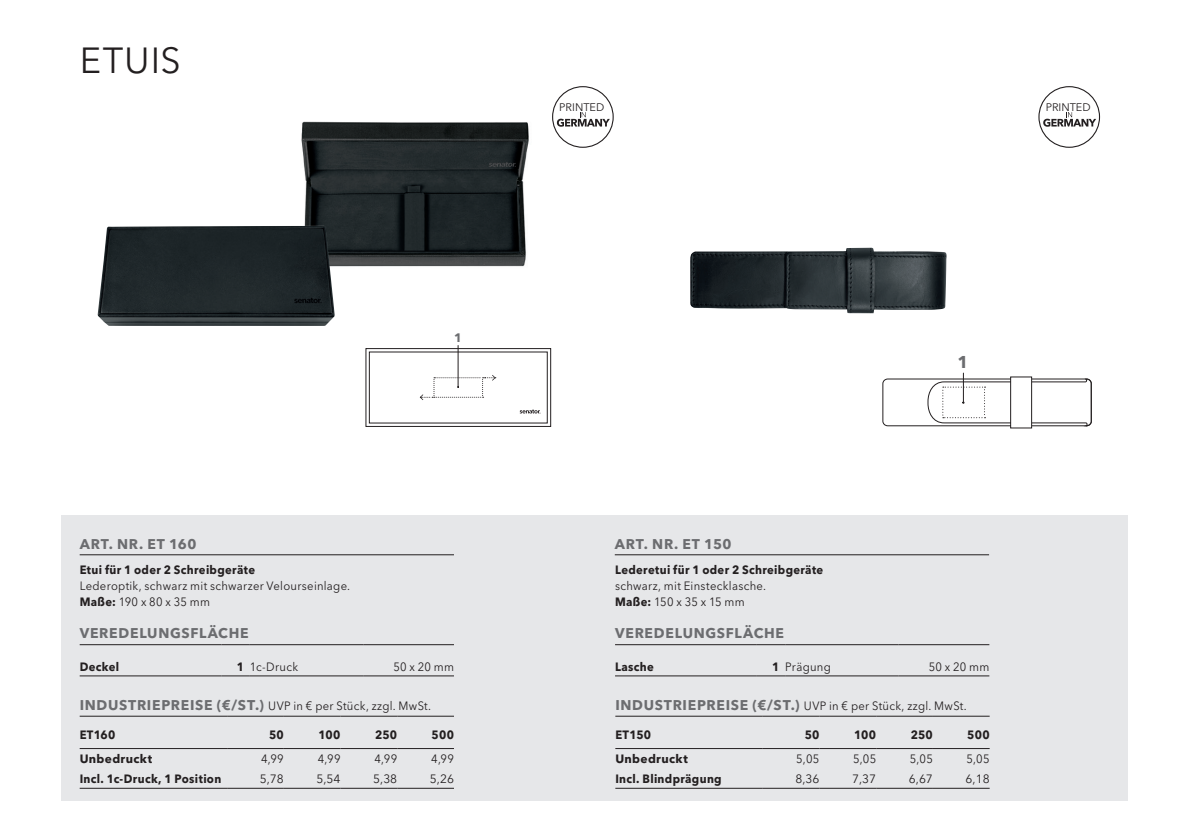
<style>
.page{position:relative;width:1191px;height:840px;background:#fff}
.page>*{position:absolute;margin:0;border:0;box-sizing:border-box;transform-origin:0 0}
.t1{font:36px "Avenir Next W1 G";letter-spacing:.025em;color:#231f20}
.t2{font:700 17px "Avenir Next W1 G";color:#6c6d70}
.t3{font:700 14px "Avenir Next W1 G";letter-spacing:.05em;color:#6c6d70}
.t4{font:700 12.2px "Avenir Next W1 G";color:#6c6d70}
.t5{font:12px/16px "Avenir Next W1 G";letter-spacing:.025em;color:#231f20;scale:.94 1}
.t6{font:700 12px "Avenir Next W1 G";letter-spacing:.03em;color:#231f20;scale:.94 1}
.t7{font:12px "Avenir Next W1 G";letter-spacing:.025em;color:#231f20}
.t8{font:700 12px "Avenir Next W1 G";letter-spacing:.03em;color:#231f20}
.t9{font:11px "Avenir Next W1 G";color:#231f20}
.s1{font-weight:700}
.s2{font-weight:700;font-size:14px;color:#6c6d70}
</style>
<div class="page">
<div style="left:61px;top:515px;width:1066px;height:285px;background:#e6e7e9"></div>
<img style="left:301px;top:121px;width:228px;height:146px">
<img style="left:98px;top:226px;width:237px;height:100px">
<img style="left:690px;top:247px;width:256px;height:66px">
<hr style="left:458px;top:345px;width:1px;height:41px;background:#231f20">
<div style="left:366px;top:348px;width:185px;height:78px;border:1px solid #231f20"></div>
<svg style="left:519px;top:409px;width:21px;height:4px"></svg>
<svg style="left:420px;top:374px;width:76px;height:26px"></svg>
<div style="left:882px;top:378px;width:209px;height:48px;border:1px solid #231f20;border-radius:5px"></div>
<svg style="left:927px;top:373px;width:165px;height:53px"></svg>
<div style="left:1010px;top:377px;width:21px;height:51px;background:#fff"></div>
<div style="left:1010px;top:376px;width:22px;height:52px;border:1px solid #231f20"></div>
<hr style="left:80px;top:554px;width:374px;height:1px;background:#231f20">
<hr style="left:615px;top:554px;width:374px;height:1px;background:#231f20">
<svg style="left:1038px;top:86px;width:62px;height:62px"></svg>
<svg style="left:552px;top:86px;width:61px;height:62px"></svg>
<hr style="left:80px;top:675px;width:141px;height:1px;background:#231f20">
<svg style="left:221px;top:675px;width:29px;height:1px"></svg>
<hr style="left:250px;top:675px;width:113px;height:1px;background:#231f20">
<hr style="left:363px;top:675px;width:91px;height:1px;background:#231f20">
<hr style="left:80px;top:644px;width:141px;height:1px;background:#231f20">
<svg style="left:221px;top:644px;width:29px;height:1px"></svg>
<hr style="left:250px;top:644px;width:113px;height:1px;background:#231f20">
<hr style="left:363px;top:644px;width:91px;height:1px;background:#231f20">
<hr style="left:615px;top:675px;width:142px;height:1px;background:#231f20">
<svg style="left:757px;top:675px;width:28px;height:1px"></svg>
<hr style="left:785px;top:675px;width:113px;height:1px;background:#231f20">
<hr style="left:898px;top:675px;width:91px;height:1px;background:#231f20">
<hr style="left:615px;top:644px;width:142px;height:1px;background:#231f20">
<svg style="left:757px;top:644px;width:28px;height:1px"></svg>
<hr style="left:785px;top:644px;width:113px;height:1px;background:#231f20">
<hr style="left:898px;top:644px;width:91px;height:1px;background:#231f20">
<hr style="left:80px;top:715px;width:147px;height:1px;background:#231f20">
<hr style="left:227px;top:715px;width:57px;height:1px;background:#231f20">
<hr style="left:284px;top:715px;width:56px;height:1px;background:#231f20">
<hr style="left:340px;top:715px;width:57px;height:1px;background:#231f20">
<hr style="left:397px;top:715px;width:57px;height:1px;background:#231f20">
<hr style="left:80px;top:747px;width:147px;height:1px;background:#231f20">
<hr style="left:227px;top:747px;width:57px;height:1px;background:#231f20">
<hr style="left:284px;top:747px;width:56px;height:1px;background:#231f20">
<hr style="left:340px;top:747px;width:57px;height:1px;background:#231f20">
<hr style="left:397px;top:747px;width:57px;height:1px;background:#231f20">
<hr style="left:80px;top:787px;width:147px;height:1px;background:#231f20">
<hr style="left:227px;top:787px;width:57px;height:1px;background:#231f20">
<hr style="left:284px;top:787px;width:56px;height:1px;background:#231f20">
<hr style="left:340px;top:787px;width:57px;height:1px;background:#231f20">
<hr style="left:397px;top:787px;width:57px;height:1px;background:#231f20">
<hr style="left:615px;top:715px;width:148px;height:1px;background:#231f20">
<hr style="left:763px;top:715px;width:56px;height:1px;background:#231f20">
<hr style="left:819px;top:715px;width:57px;height:1px;background:#231f20">
<hr style="left:876px;top:715px;width:57px;height:1px;background:#231f20">
<hr style="left:933px;top:715px;width:56px;height:1px;background:#231f20">
<hr style="left:615px;top:747px;width:148px;height:1px;background:#231f20">
<hr style="left:763px;top:747px;width:56px;height:1px;background:#231f20">
<hr style="left:819px;top:747px;width:57px;height:1px;background:#231f20">
<hr style="left:876px;top:747px;width:57px;height:1px;background:#231f20">
<hr style="left:933px;top:747px;width:56px;height:1px;background:#231f20">
<hr style="left:615px;top:787px;width:148px;height:1px;background:#231f20">
<hr style="left:763px;top:787px;width:56px;height:1px;background:#231f20">
<hr style="left:819px;top:787px;width:57px;height:1px;background:#231f20">
<hr style="left:876px;top:787px;width:57px;height:1px;background:#231f20">
<hr style="left:933px;top:787px;width:56px;height:1px;background:#231f20">
<h1 class="t1" style="left:80px;top:39px;width:103px">ETUIS</h1>
<p class="t4" style="left:454px;top:330px;width:9px">1</p>
<p class="t9" style="left:559px;top:100px;width:46px">PRINTED</p>
<p class="t9" style="left:1045px;top:100px;width:46px">PRINTED</p>
<h2 class="t2" style="left:957px;top:352px;width:12px">1</h2>
<p class="t3" style="left:80px;top:535px;width:118px">ART. NR. ET 160</p>
<p class="t3" style="left:615px;top:535px;width:118px">ART. NR. ET 150</p>
<p class="t6" style="left:80px;top:562px;width:188px">Etui für 1 oder 2 Schreibgeräte</p>
<p class="t5" style="left:80px;top:578px;width:289px">Lederoptik, schwarz mit schwarzer Velourseinlage.<br><span class="s1">Maße:</span> 190 x 80 x 35 mm</p>
<p class="t6" style="left:615px;top:562px;width:223px">Lederetui für 1 oder 2 Schreibgeräte</p>
<p class="t5" style="left:615px;top:578px;width:162px">schwarz, mit Einstecklasche.<br><span class="s1">Maße:</span> 150 x 35 x 15 mm</p>
<p class="t3" style="left:80px;top:624px;width:170px">VEREDELUNGSFLÄCHE</p>
<p class="t6" style="left:80px;top:658px;width:43px">Deckel</p>
<p class="t5" style="left:237px;top:658px;width:67px"><span class="s1">1</span> 1c-Druck</p>
<p class="t5" style="left:393px;top:658px;width:66px">50 x 20 mm</p>
<p class="t5" style="left:80px;top:697px;width:375px"><span class="s2">INDUSTRIEPREISE (€/ST.)</span> UVP in € per Stück, zzgl. MwSt.</p>
<p class="t6" style="left:80px;top:727px;width:40px">ET160</p>
<p class="t6" style="left:269px;top:727px;width:17px">50</p>
<p class="t6" style="left:318px;top:727px;width:25px">100</p>
<p class="t6" style="left:375px;top:727px;width:25px">250</p>
<p class="t6" style="left:431px;top:727px;width:25px">500</p>
<p class="t8" style="left:80px;top:751px;width:74px">Unbedruckt</p>
<p class="t5" style="left:261px;top:750px;width:26px">4,99</p>
<p class="t5" style="left:318px;top:750px;width:26px">4,99</p>
<p class="t5" style="left:374px;top:750px;width:26px">4,99</p>
<p class="t5" style="left:431px;top:750px;width:26px">4,99</p>
<p class="t6" style="left:80px;top:770px;width:152px">Incl. 1c-Druck, 1 Position</p>
<p class="t7" style="left:260px;top:771px;width:25px">5,78</p>
<p class="t7" style="left:316px;top:771px;width:25px">5,54</p>
<p class="t7" style="left:373px;top:771px;width:26px">5,38</p>
<p class="t7" style="left:430px;top:771px;width:26px">5,26</p>
<p class="t3" style="left:615px;top:624px;width:170px">VEREDELUNGSFLÄCHE</p>
<p class="t6" style="left:615px;top:658px;width:43px">Lasche</p>
<p class="t5" style="left:772px;top:658px;width:64px"><span class="s1">1</span> Prägung</p>
<p class="t5" style="left:928px;top:658px;width:66px">50 x 20 mm</p>
<p class="t5" style="left:615px;top:697px;width:375px"><span class="s2">INDUSTRIEPREISE (€/ST.)</span> UVP in € per Stück, zzgl. MwSt.</p>
<p class="t6" style="left:615px;top:727px;width:40px">ET150</p>
<p class="t6" style="left:804px;top:727px;width:17px">50</p>
<p class="t6" style="left:854px;top:727px;width:25px">100</p>
<p class="t6" style="left:910px;top:727px;width:25px">250</p>
<p class="t6" style="left:967px;top:727px;width:25px">500</p>
<p class="t8" style="left:615px;top:751px;width:74px">Unbedruckt</p>
<p class="t5" style="left:796px;top:750px;width:26px">5,05</p>
<p class="t5" style="left:853px;top:750px;width:26px">5,05</p>
<p class="t5" style="left:909px;top:750px;width:26px">5,05</p>
<p class="t5" style="left:966px;top:750px;width:26px">5,05</p>
<p class="t6" style="left:615px;top:770px;width:115px">Incl. Blindprägung</p>
<p class="t7" style="left:795px;top:771px;width:25px">8,36</p>
<p class="t7" style="left:852px;top:771px;width:25px">7,37</p>
<p class="t7" style="left:909px;top:771px;width:25px">6,67</p>
<p class="t7" style="left:965px;top:771px;width:25px">6,18</p>
</div>
